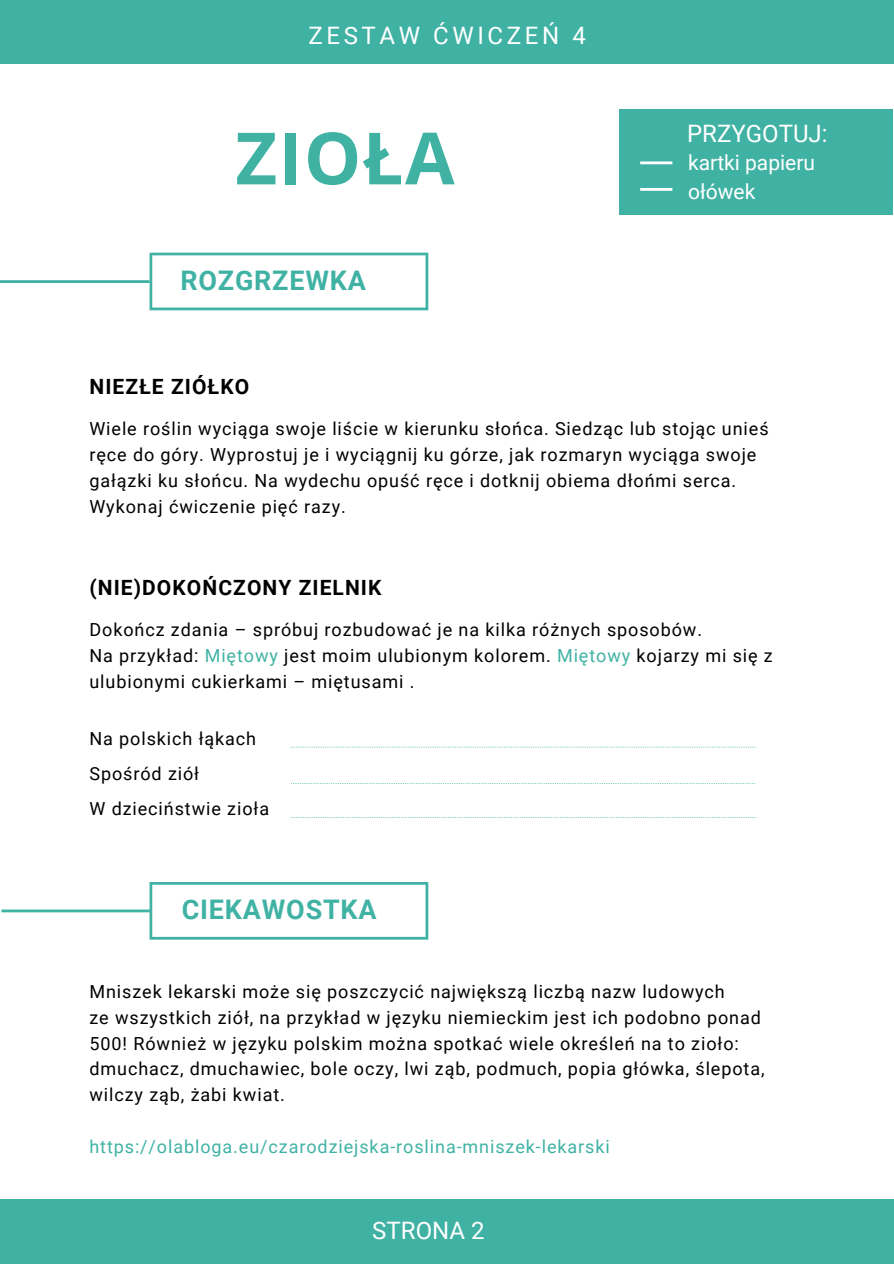
<style>
.page{position:relative;width:894px;height:1264px;background:#fff}
.page>*{position:absolute;margin:0;border:0;box-sizing:border-box;transform-origin:0 0}
.t1{font:700 72px "Open Sans";letter-spacing:.02em;color:#40b2a4}
.t2{font:700 27px "Roboto";letter-spacing:.03em;color:#40b2a4}
.t3{font:24px "Roboto";color:#fff}
.t4{font:24px "Roboto";letter-spacing:.15em;color:#fff}
.t5{font:700 21px "Roboto";letter-spacing:.05em;color:#000}
.t6{font:21px/28.5px "Roboto";color:#fff}
.t7{font:18px/26px "Roboto";letter-spacing:.05em;color:#000}
.t8{font:18px "Roboto";letter-spacing:.05em;color:#40b2a4}
.s1{color:#40b2a4}
</style>
<div class="page">
<div style="left:0;top:0;width:893px;height:63px;background:#40b2a4"></div>
<svg style="left:0;top:253px;width:428px;height:57px"></svg>
<div style="left:619px;top:109px;width:274px;height:106px;background:#40b2a4"></div>
<div style="left:0;top:1199px;width:893px;height:64px;background:#40b2a4"></div>
<svg style="left:1px;top:882px;width:427px;height:57px"></svg>
<svg style="left:640px;top:161px;width:32px;height:3px"></svg>
<svg style="left:640px;top:188px;width:32px;height:3px"></svg>
<svg style="left:290px;top:817px;width:466px;height:1px"></svg>
<svg style="left:291px;top:783px;width:465px;height:1px"></svg>
<svg style="left:290px;top:746px;width:466px;height:1px"></svg>
<h3 class="t4" style="left:308px;top:22px;width:279px">ZESTAW ĆWICZEŃ 4</h3>
<h1 class="t1" style="left:235px;top:107px;width:221px">ZIOŁA</h1>
<h2 class="t2" style="left:180px;top:265px;width:187px">ROZGRZEWKA</h2>
<p class="t5" style="left:89px;top:374px;width:161px">NIEZŁE ZIÓŁKO</p>
<h3 class="t3" style="left:687px;top:120px;width:142px">PRZYGOTUJ:</h3>
<p class="t6" style="left:688px;top:149px;width:128px">kartki papieru ołówek</p>
<p class="t7" style="left:89px;top:416px;width:680px">Wiele roślin wyciąga swoje liście w kierunku słońca. Siedząc lub stojąc unieś ręce do góry. Wyprostuj je i wyciągnij ku górze, jak rozmaryn wyciąga swoje gałązki ku słońcu. Na wydechu opuść ręce i dotknij obiema dłońmi serca.<br>Wykonaj ćwiczenie pięć razy.</p>
<p class="t5" style="left:89px;top:576px;width:293px">(NIE)DOKOŃCZONY ZIELNIK</p>
<p class="t7" style="left:89px;top:617px;width:684px">Dokończ zdania – spróbuj rozbudować je na kilka różnych sposobów.<br>Na przykład: <span class="s1">Miętowy</span> jest moim ulubionym kolorem. <span class="s1">Miętowy</span> kojarzy mi się z ulubionymi cukierkami – miętusami .</p>
<p class="t7" style="left:89px;top:721px;width:181px;line-height:35px">Na polskich łąkach<br>Spośród ziół<br>W dzieciństwie zioła</p>
<h2 class="t2" style="left:182px;top:894px;width:196px">CIEKAWOSTKA</h2>
<p class="t7" style="left:89px;top:978px;width:676px">Mniszek lekarski może się poszczycić największą liczbą nazw ludowych<br>ze wszystkich ziół, na przykład w języku niemieckim jest ich podobno ponad 500! Również w języku polskim można spotkać wiele określeń na to zioło: dmuchacz, dmuchawiec, bole oczy, lwi ząb, podmuch, popia główka, ślepota, wilczy ząb, żabi kwiat.</p>
<p class="t8" style="left:89px;top:1136px;width:521px">https://olabloga.eu/czarodziejska-roslina-mniszek-lekarski</p>
<h3 class="t3" style="left:372px;top:1216px;width:114px">STRONA 2</h3>
</div>
